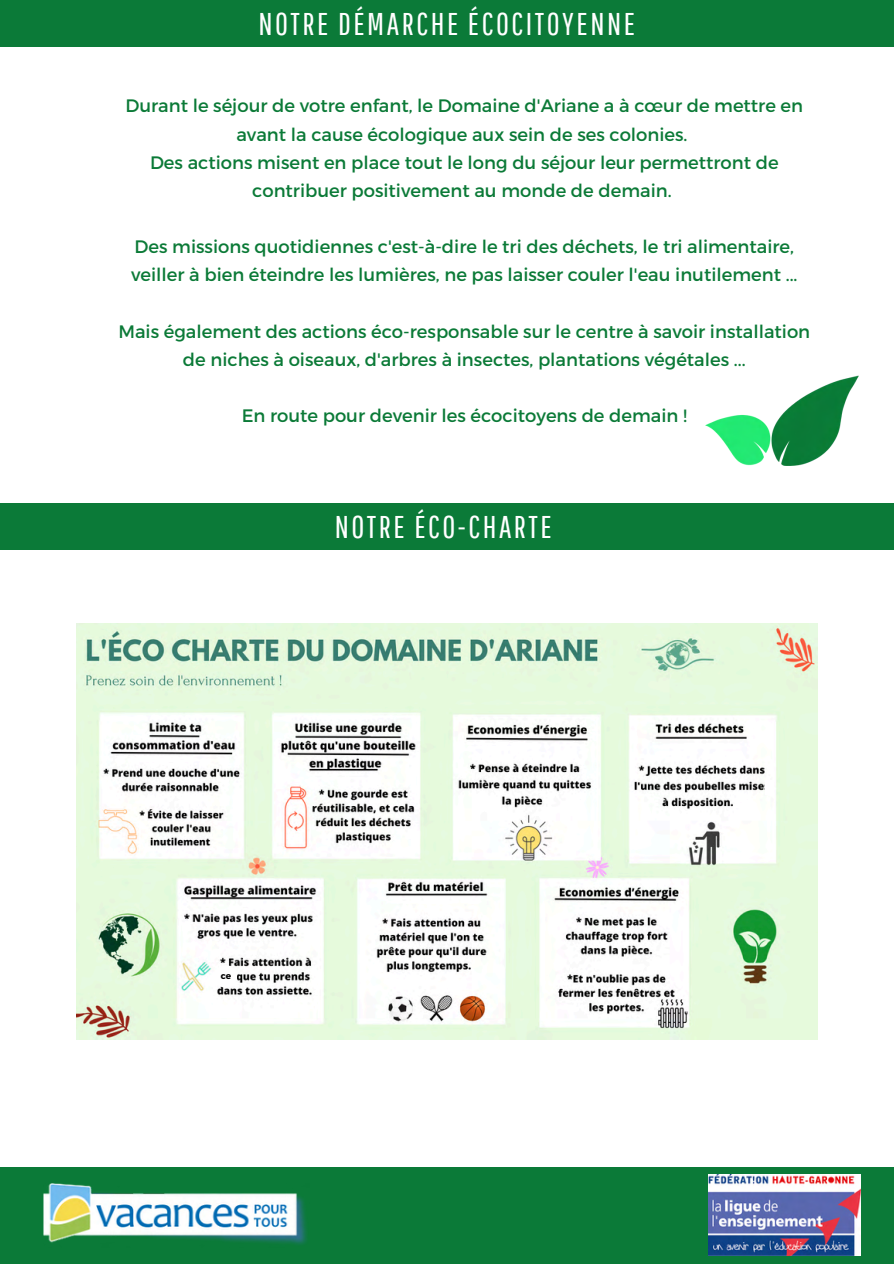
<style>
.page{position:relative;width:894px;height:1264px;background:#fff}
.page>*{position:absolute;margin:0;border:0;box-sizing:border-box;transform-origin:0 0}
.t1{font:31.5px "Pathway Gothic One";letter-spacing:.08em;color:#fff}
.t2{font:18px/28.2px "Montserrat";color:#0b7a37;text-align:center}
.t3{font:700 9px "Montserrat";color:#000}
</style>
<div class="page">
<div style="left:0;top:0;width:893px;height:47px;background:#0b7a38"></div>
<img style="left:705px;top:375px;width:154px;height:90px">
<div style="left:0;top:503px;width:893px;height:47px;background:#0b7a38"></div>
<img style="left:76px;top:623px;width:741px;height:416px">
<div style="left:0;top:1166px;width:893px;height:97px;background:#0b7a38"></div>
<img style="left:44px;top:1183px;width:263px;height:61px">
<img style="left:708px;top:1174px;width:152px;height:81px">
<div style="left:764px;top:779px;width:9px;height:15px;background:#fff"></div>
<svg style="left:214px;top:965px;width:23px;height:22px"></svg>
<p class="t1" style="left:258px;top:5px;width:378px">NOTRE DÉMARCHE ÉCOCITOYENNE</p>
<h1 class="t2" style="left:125px;top:91px;width:679px">Durant le séjour de votre enfant, le Domaine d'Ariane a à cœur de mettre en avant la cause écologique aux sein de ses colonies.<br>Des actions misent en place tout le long du séjour leur permettront de contribuer positivement au monde de demain.</h1>
<p class="t2" style="left:131px;top:232px;width:667px;text-align:left">Des missions quotidiennes c'est-à-dire le tri des déchets, le tri alimentaire, veiller à bien éteindre les lumières, ne pas laisser couler l'eau inutilement ...</p>
<p class="t2" style="left:118px;top:316px;width:693px">Mais également des actions éco-responsable sur le centre à savoir installation de niches à oiseaux, d'arbres à insectes, plantations végétales ...</p>
<p class="t2" style="left:241px;top:400px;width:446px">En route pour devenir les écocitoyens de demain !</p>
<p class="t1" style="left:334px;top:508px;width:219px">NOTRE ÉCO-CHARTE</p>
<h2 class="t3" style="left:220px;top:969px;width:12px">ce</h2>
</div>
